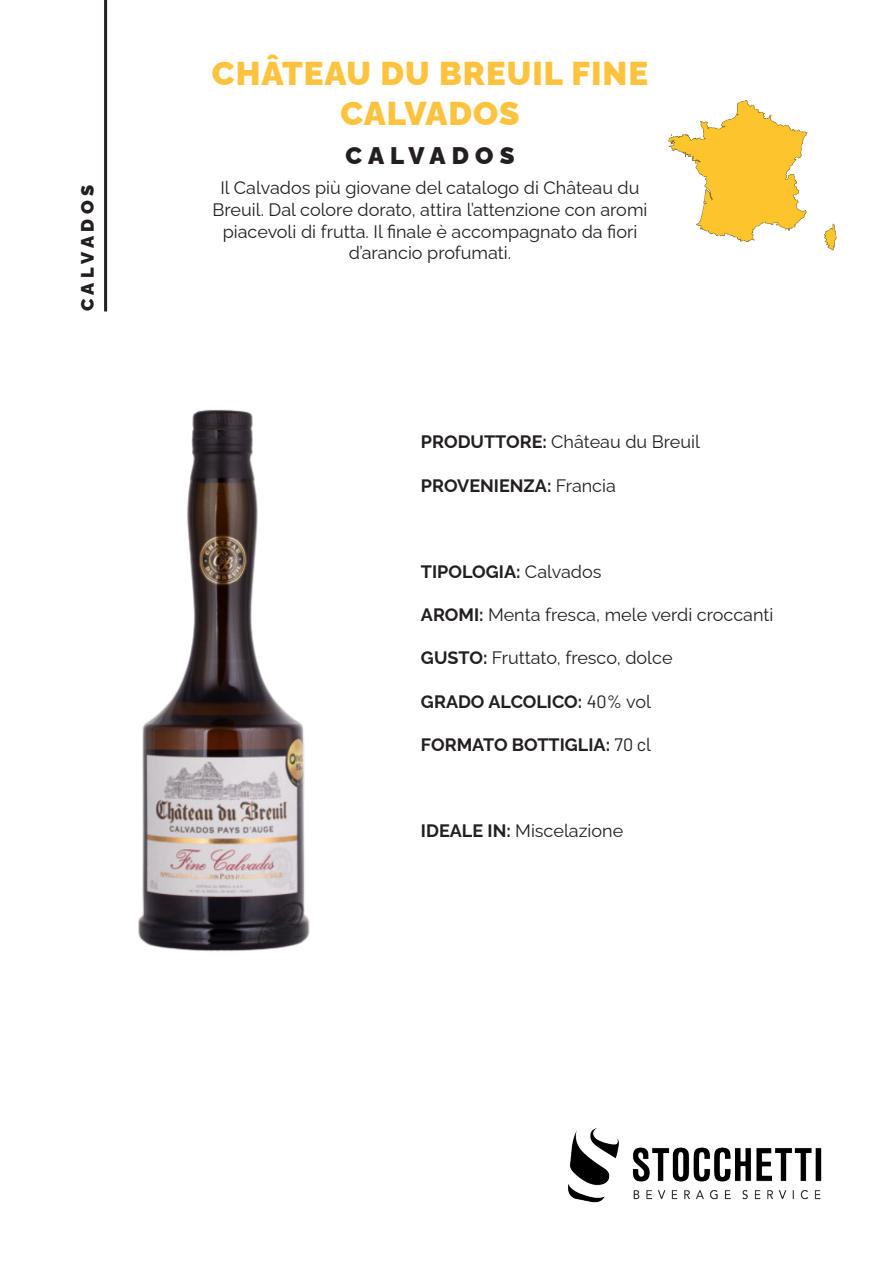
<style>
.page{position:relative;width:893px;height:1263px;background:#fff}
.page>*{position:absolute;margin:0;border:0;box-sizing:border-box;transform-origin:0 0}
.t1{font:900 33px/39.6px "Raleway";letter-spacing:.03em;color:#fec33e;text-align:center}
.t2{font:900 24px "Raleway";letter-spacing:.255em;color:#231f20}
.t3{font:18px/21.6px "Raleway";color:#231f20;text-align:center}
.t4{font:700 18px "Raleway";color:#231f20}
.t5{font:900 18px "Raleway";letter-spacing:.255em;color:#231f20}
.s1{font-weight:700}
.s2{font-weight:400}
.s3{font-family:"Barlow";font-weight:400}
</style>
<div class="page">
<img style="left:568px;top:1128px;width:254px;height:75px">
<img style="left:138px;top:409px;width:172px;height:543px">
<img style="left:668px;top:100px;width:169px;height:151px">
<hr style="left:104px;top:0;width:3px;height:311px;background:#231f20">
<p class="t5" style="left:73px;top:311px;width:128px;rotate:-90deg">CALVADOS</p>
<p class="t1" style="left:212px;top:50px;width:438px">CHÂTEAU DU BREUIL FINE<br>CALVADOS</p>
<p class="t2" style="left:345px;top:137px;width:171px">CALVADOS</p>
<p class="t3" style="left:213px;top:175px;width:436px">Il Calvados più giovane del catalogo di Château du Breuil. Dal colore dorato, attira l’attenzione con aromi piacevoli di frutta. Il finale è accompagnato da fiori d’arancio profumati.</p>
<p class="t3" style="left:421px;top:429px;width:280px"><span class="s1">PRODUTTORE:</span> Château du Breuil</p>
<p class="t4" style="left:421px;top:471px;width:196px">PROVENIENZA: <span class="s2">Francia</span></p>
<p class="t4" style="left:421px;top:557px;width:182px">TIPOLOGIA: <span class="s2">Calvados</span></p>
<p class="t3" style="left:421px;top:602px;width:354px"><span class="s1">AROMI:</span> Menta fresca, mele verdi croccanti</p>
<p class="t3" style="left:421px;top:645px;width:253px"><span class="s1">GUSTO:</span> Fruttato, fresco, dolce</p>
<p class="t4" style="left:421px;top:687px;width:232px">GRADO ALCOLICO: <span class="s3">40%</span> <span class="s2">vol</span></p>
<p class="t4" style="left:421px;top:730px;width:232px">FORMATO BOTTIGLIA: <span class="s3">70 c</span><span class="s2">l</span></p>
<p class="t3" style="left:421px;top:818px;width:204px"><span class="s1">IDEALE IN:</span> Miscelazione</p>
</div>
